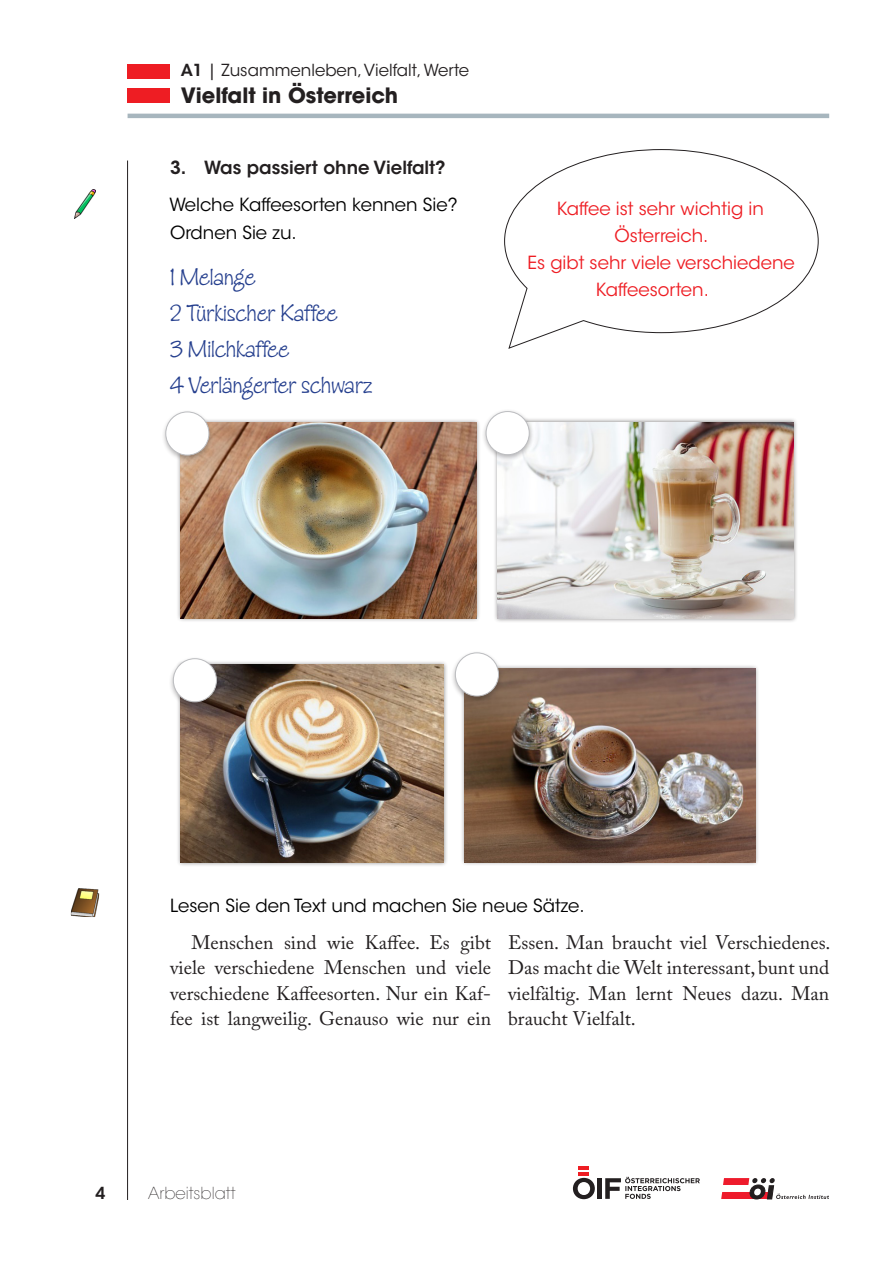
<style>
.page{position:relative;width:893px;height:1263px;background:#fff}
.page>*{position:absolute;margin:0;border:0;box-sizing:border-box;transform-origin:0 0}
.t1{font:24px/36px "Zipty Do Std";color:#253f8e}
.t2{font:700 21px "ITC Avant Garde Std";color:#231f20}
.t3{font:19.5px/25.5px "Adobe Caslon Pro";color:#231f20;text-align:justify}
.t4{font:18px/27px "ITC Avant Garde Std";color:#000}
.t5{font:18px "ITC Avant Garde Std";color:#ee1d23}
.t6{font:600 18px "ITC Avant Garde Std";color:#231f20}
.t7{font:16.5px "ITC Avant Garde Std";color:#231f20}
.t8{font:200 16.5px "ITC Avant Garde Std";color:#231f20}
.t9{font:600 16.5px "ITC Avant Garde Std";color:#231f20}
.s1{font-weight:600}
</style>
<div class="page">
<svg style="left:573px;top:1178px;width:22px;height:21px"></svg>
<div style="left:597px;top:1178px;width:5px;height:21px;background:#231f20"></div>
<hr style="left:578px;top:1172px;width:11px;height:4px;background:#ee1d23">
<hr style="left:578px;top:1166px;width:11px;height:4px;background:#ee1d23">
<svg style="left:605px;top:1177px;width:95px;height:22px"></svg>
<hr style="left:128px;top:114px;width:701px;height:4px;background:#a7b6be">
<hr style="left:127px;top:161px;width:1px;height:1039px;background:#231f20">
<svg style="left:721px;top:1178px;width:108px;height:21px"></svg>
<div style="left:128px;top:88px;width:42px;height:15px;background:#ee1d23"></div>
<div style="left:128px;top:64px;width:42px;height:14px;background:#ee1d23"></div>
<div style="left:176px;top:418px;width:305px;height:204px;background:#231f20;opacity:.5"></div>
<img style="left:181px;top:423px;width:296px;height:195px">
<div style="left:493px;top:418px;width:305px;height:205px;background:#231f20;opacity:.5"></div>
<img style="left:498px;top:422px;width:295px;height:196px">
<div style="left:176px;top:660px;width:272px;height:207px;background:#231f20;opacity:.5"></div>
<img style="left:181px;top:665px;width:263px;height:197px">
<div style="left:460px;top:664px;width:299px;height:203px;background:#231f20;opacity:.5"></div>
<img style="left:465px;top:669px;width:290px;height:193px">
<svg style="left:504px;top:149px;width:315px;height:200px"></svg>
<img style="left:75px;top:189px;width:21px;height:29px">
<div style="left:161px;top:409px;width:53px;height:53px;background:#231f20;opacity:.3"></div>
<div style="left:166px;top:412px;width:43px;height:43px;background:#fff;border-radius:50%"></div>
<div style="left:165px;top:412px;width:44px;height:43px;border:1px solid #bcbdc0;border-radius:50%"></div>
<div style="left:481px;top:409px;width:53px;height:52px;background:#231f20;opacity:.3"></div>
<div style="left:486px;top:411px;width:43px;height:44px;background:#fff;border-radius:50%"></div>
<div style="left:486px;top:411px;width:44px;height:44px;border:1px solid #bcbdc0;border-radius:50%"></div>
<div style="left:168px;top:656px;width:53px;height:53px;background:#231f20;opacity:.3"></div>
<div style="left:173px;top:659px;width:43px;height:43px;background:#fff;border-radius:50%"></div>
<div style="left:173px;top:658px;width:44px;height:44px;border:1px solid #bcbdc0;border-radius:50%"></div>
<div style="left:450px;top:650px;width:53px;height:53px;background:#231f20;opacity:.3"></div>
<div style="left:455px;top:653px;width:43px;height:43px;background:#fff;border-radius:50%"></div>
<div style="left:455px;top:652px;width:44px;height:44px;border:1px solid #bcbdc0;border-radius:50%"></div>
<img style="left:71px;top:888px;width:28px;height:29px">
<p class="t7" style="left:181px;top:60px;width:290px"><span class="s1">A1</span> | Zusammenleben, Vielfalt, Werte</p>
<p class="t2" style="left:181px;top:81px;width:219px">Vielfalt in Österreich</p>
<p class="t6" style="left:170px;top:156px;width:277px">3. Was passiert ohne Vielfalt?</p>
<p class="t4" style="left:169px;top:192px;width:290px">Welche Kaffeesorten kennen Sie?<br>Ordnen Sie zu.</p>
<p class="t1" style="left:170px;top:259px;width:204px">1 Melange<br>2 Türkischer Kaffee<br>3 Milchkaffee<br>4 Verlängerter schwarz</p>
<p class="t5" style="left:557px;top:198px;width:208px">Kaffee ist sehr wichtig in</p>
<p class="t5" style="left:614px;top:225px;width:95px">Österreich.</p>
<p class="t5" style="left:527px;top:252px;width:269px">Es gibt sehr viele verschiedene</p>
<p class="t5" style="left:596px;top:279px;width:114px">Kaffeesorten.</p>
<p class="t4" style="left:170px;top:893px;width:416px">Lesen Sie den Text und machen Sie neue Sätze.</p>
<p class="t3" style="left:170px;top:929px;width:323px;text-indent:21px">Menschen sind wie Kaffee. Es gibt viele verschiedene Menschen und viele verschiedene Kaffeesorten. Nur ein Kaf&shy;fee ist langweilig. Genauso wie nur ein</p>
<p class="t3" style="left:508px;top:929px;width:324px">Essen. Man braucht viel Verschiedenes.<br>Das macht die Welt interessant, bunt und vielfältig. Man lernt Neues dazu. Man braucht Vielfalt.</p>
<p class="t9" style="left:96px;top:1182px;width:11px">4</p>
<p class="t8" style="left:148px;top:1183px;width:89px">Arbeitsblatt</p>
</div>
